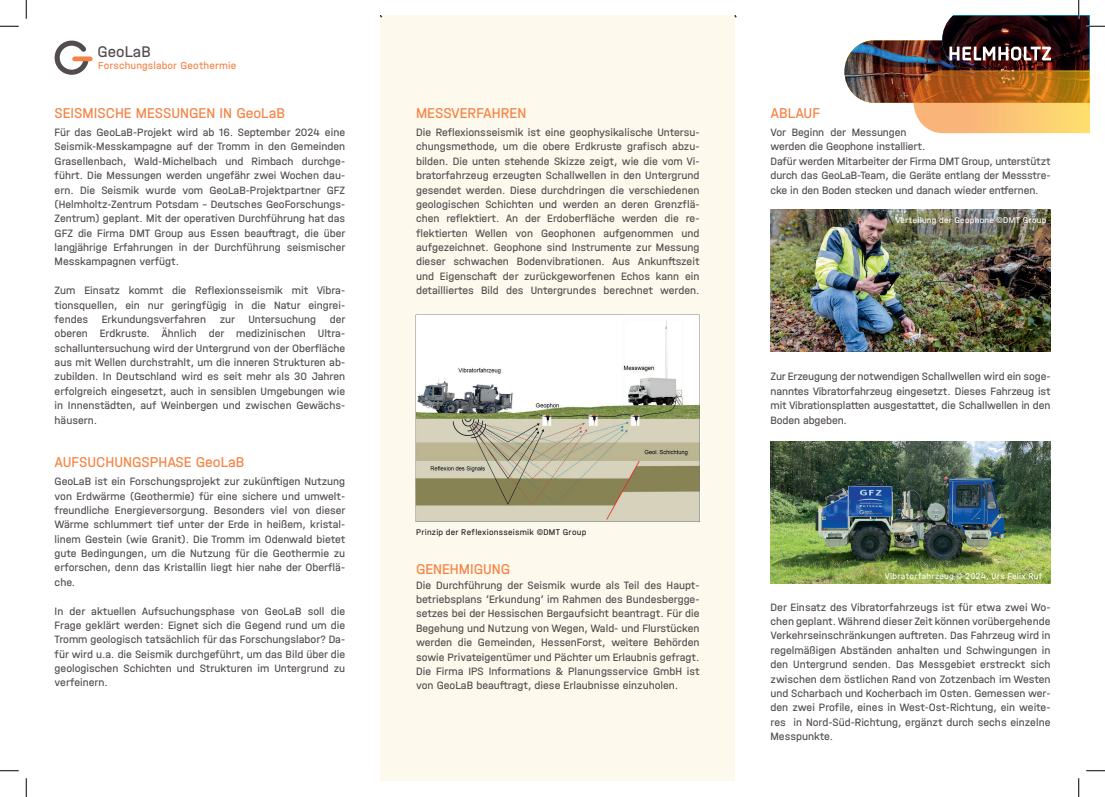
<style>
.page{position:relative;width:1105px;height:797px;background:#fff}
.page>*{position:absolute;margin:0;border:0;box-sizing:border-box;transform-origin:0 0}
._0_Kopflegende_rechts_A{font:16.25px "Helmholtz Halvar Mittel";color:#524c4e}
.GEOL_Flyer_Sub_V9{font:15px "Helmholtz Halvar Mittel";color:#f58345}
.GEOL_Flyer_Copy_V9{font:15px "Helmholtz Halvar Mittel";color:#f58345}
.GEOL_Flyer_Copy_V9-2{font:11.25px/14.4px "Helmholtz Halvar Mittel";color:#524c4e;text-align:justify}
._0_Kopflegende_rechts_A-2{font:10.75px "Helmholtz Halvar Mittel";letter-spacing:.01em;color:#f58345}
.Bildunterschrift{font:8.75px "Helmholtz Halvar Mittel";letter-spacing:.03em;color:#fff}
.Bildunterschrift-2{font:8.75px "Helmholtz Halvar Mittel";letter-spacing:.03em;color:#231f20}
</style>
<div class="page">
<div style="left:381px;top:16px;width:354px;height:765px;background:#fef9ed"></div>
<svg style="left:54px;top:40px;width:38px;height:35px"></svg>
<div style="left:75px;top:56px;width:15px;height:5px;background:#f58345"></div>
<img style="left:770px;top:209px;width:280px;height:142px">
<img style="left:770px;top:441px;width:280px;height:142px">
<img style="left:415px;top:314px;width:286px;height:208px">
<svg style="left:0;top:25px;width:19px;height:2px"></svg>
<svg style="left:0;top:770px;width:19px;height:1px"></svg>
<svg style="left:1086px;top:770px;width:19px;height:1px"></svg>
<svg style="left:25px;top:0;width:2px;height:19px"></svg>
<svg style="left:25px;top:778px;width:2px;height:19px"></svg>
<img style="left:844px;top:0;width:261px;height:133px">
<svg style="left:1078px;top:778px;width:1px;height:19px"></svg>
<p class="_0_Kopflegende_rechts_A" style="left:98px;top:42px;width:55px">GeoLaB</p>
<p class="_0_Kopflegende_rechts_A-2" style="left:98px;top:59px;width:140px">Forschungslabor Geothermie</p>
<p class="GEOL_Flyer_Sub_V9" style="left:55px;top:104px;width:232px">SEISMISCHE MESSUNGEN IN GeoLaB</p>
<p class="GEOL_Flyer_Copy_V9-2" style="left:55px;top:125px;width:292px">Für das GeoLaB-Projekt wird ab 16. September 2024 eine Seismik-Messkampagne auf der Tromm in den Gemeinden Grasellenbach, Wald-Michelbach und Rimbach durchge&shy;führt. Die Messungen werden ungefähr zwei Wochen dau&shy;ern. Die Seismik wurde vom GeoLaB-Projektpartner GFZ (Helmholtz-Zentrum Potsdam - Deutsches GeoForschungs-Zentrum) geplant. Mit der operativen Durchführung hat das GFZ die Firma DMT Group aus Essen beauftragt, die über langjährige Erfahrungen in der Durchführung seismischer Messkampagnen verfügt.</p>
<p class="GEOL_Flyer_Copy_V9-2" style="left:55px;top:283px;width:292px">Zum Einsatz kommt die Reflexionsseismik mit Vibra&shy;tionsquellen, ein nur geringfügig in die Natur eingrei&shy;fendes Erkundungsverfahren zur Untersuchung der oberen Erdkruste. Ähnlich der medizinischen Ultra&shy;schalluntersuchung wird der Untergrund von der Oberfläche aus mit Wellen durchstrahlt, um die inneren Strukturen ab&shy;zubilden. In Deutschland wird es seit mehr als 30 Jahren erfolgreich eingesetzt, auch in sensiblen Umgebungen wie in Innenstädten, auf Weinbergen und zwischen Gewächs&shy;häusern.</p>
<p class="GEOL_Flyer_Sub_V9" style="left:55px;top:453px;width:191px">AUFSUCHUNGSPHASE GeoLaB</p>
<p class="GEOL_Flyer_Copy_V9-2" style="left:55px;top:474px;width:292px">GeoLaB ist ein Forschungsprojekt zur zukünftigen Nutzung von Erdwärme (Geothermie) für eine sichere und umwelt&shy;freundliche Energieversorgung. Besonders viel von dieser Wärme schlummert tief unter der Erde in heißem, kristal&shy;linem Gestein (wie Granit). Die Tromm im Odenwald bietet gute Bedingungen, um die Nutzung für die Geothermie zu erforschen, denn das Kristallin liegt hier nahe der Oberflä&shy;che.</p>
<p class="GEOL_Flyer_Copy_V9-2" style="left:55px;top:603px;width:292px">In der aktuellen Aufsuchungsphase von GeoLaB soll die Frage geklärt werden: Eignet sich die Gegend rund um die Tromm geologisch tatsächlich für das Forschungslabor? Da&shy;für wird u.a. die Seismik durchgeführt, um das Bild über die geologischen Schichten und Strukturen im Untergrund zu verfeinern.</p>
<p class="GEOL_Flyer_Sub_V9" style="left:416px;top:104px;width:112px">MESSVERFAHREN</p>
<p class="GEOL_Flyer_Copy_V9-2" style="left:416px;top:125px;width:285px">Die Reflexionsseismik ist eine geophysikalische Untersu&shy;chungsmethode, um die obere Erdkruste grafisch abzu&shy;bilden. Die unten stehende Skizze zeigt, wie die vom Vi&shy;bratorfahrzeug erzeugten Schallwellen in den Untergrund gesendet werden. Diese durchdringen die verschiedenen geologischen Schichten und werden an deren Grenzflä&shy;chen reflektiert. An der Erdoberfläche werden die re&shy;flektierten Wellen von Geophonen aufgenommen und aufgezeichnet. Geophone sind Instrumente zur Messung dieser schwachen Bodenvibrationen. Aus Ankunftszeit und Eigenschaft der zurückgeworfenen Echos kann ein detailliertes Bild des Untergrundes berechnet werden.</p>
<p class="Bildunterschrift-2" style="left:416px;top:526px;width:172px">Prinzip der Reflexionsseismik ©DMT Group</p>
<p class="GEOL_Flyer_Copy_V9" style="left:416px;top:560px;width:96px">GENEHMIGUNG</p>
<p class="GEOL_Flyer_Copy_V9-2" style="left:416px;top:577px;width:285px">Die Durchführung der Seismik wurde als Teil des Haupt&shy;betriebsplans ‘Erkundung‘ im Rahmen des Bundesbergge&shy;setzes bei der Hessischen Bergaufsicht beantragt. Für die Begehung und Nutzung von Wegen, Wald- und Flurstücken werden die Gemeinden, HessenForst, weitere Behörden sowie Privateigentümer und Pächter um Erlaubnis gefragt.<br>Die Firma IPS Informations &amp; Planungsservice GmbH ist von GeoLaB beauftragt, diese Erlaubnisse einzuholen.</p>
<p class="GEOL_Flyer_Sub_V9" style="left:770px;top:104px;width:51px">ABLAUF</p>
<p class="GEOL_Flyer_Copy_V9-2" style="left:770px;top:125px;width:156px">Vor Beginn der Messungen werden die Geophone installiert.</p>
<p class="GEOL_Flyer_Copy_V9-2" style="left:770px;top:153px;width:281px">Dafür werden Mitarbeiter der Firma DMT Group, unterstützt durch das GeoLaB-Team, die Geräte entlang der Messstre&shy;cke in den Boden stecken und danach wieder entfernen.</p>
<p class="Bildunterschrift" style="left:895px;top:215px;width:152px">Verteilung der Geophone ©DMT Group</p>
<p class="GEOL_Flyer_Copy_V9-2" style="left:770px;top:369px;width:281px">Zur Erzeugung der notwendigen Schallwellen wird ein soge&shy;nanntes Vibratorfahrzeug eingesetzt. Dieses Fahrzeug ist mit Vibrationsplatten ausgestattet, die Schallwellen in den Boden abgeben.</p>
<p class="Bildunterschrift" style="left:885px;top:570px;width:159px">Vibratorfahrzeug © 2024, Urs Felix Ruf</p>
<p class="GEOL_Flyer_Copy_V9-2" style="left:770px;top:599px;width:281px">Der Einsatz des Vibratorfahrzeugs ist für etwa zwei Wo&shy;chen geplant. Während dieser Zeit können vorübergehende Verkehrseinschränkungen auftreten. Das Fahrzeug wird in regelmäßigen Abständen anhalten und Schwingungen in den Untergrund senden. Das Messgebiet erstreckt sich zwischen dem östlichen Rand von Zotzenbach im Westen und Scharbach und Kocherbach im Osten. Gemessen wer&shy;den zwei Profile, eines in West-Ost-Richtung, ein weite&shy;res in Nord-Süd-Richtung, ergänzt durch sechs einzelne Messpunkte.</p>
</div>
